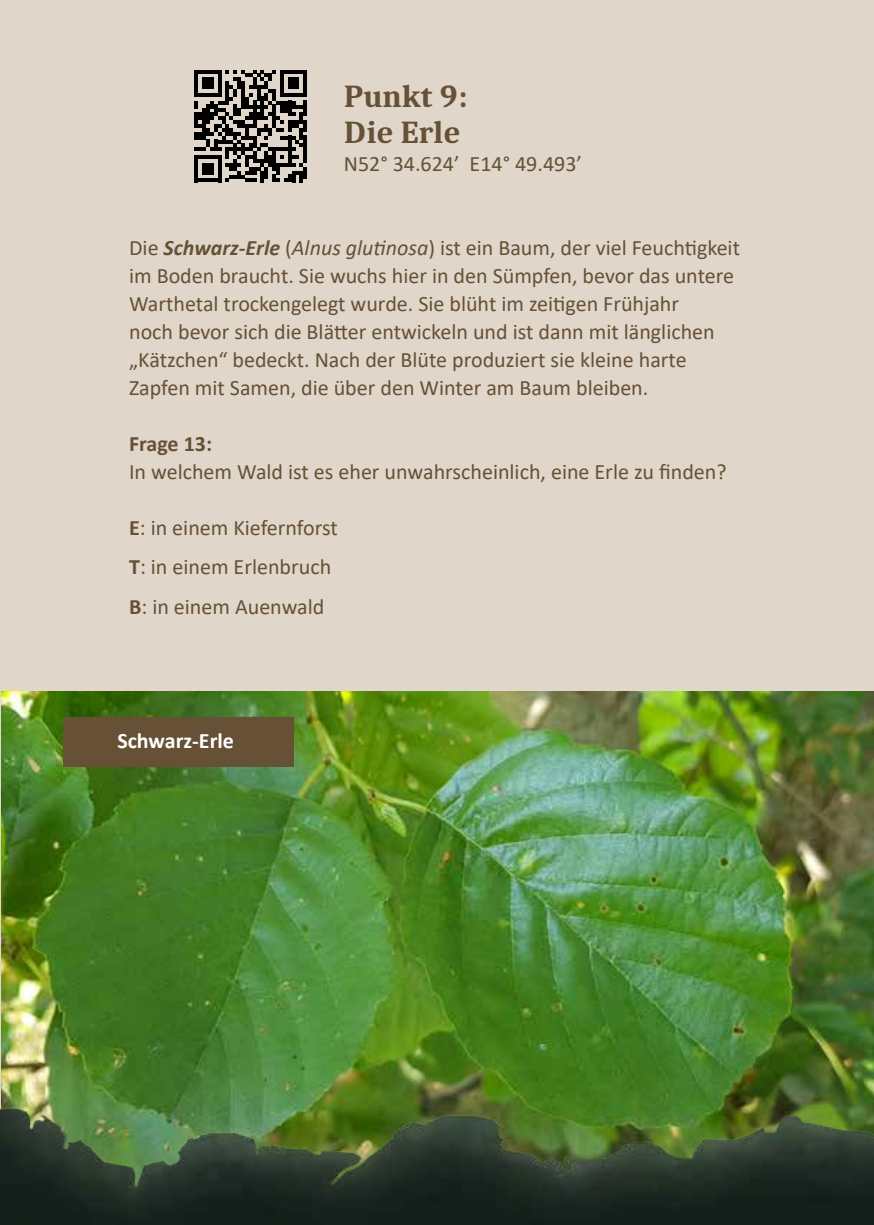
<style>
.page{position:relative;width:874px;height:1225px;background:#fff}
.page>*{position:absolute;margin:0;border:0;box-sizing:border-box;transform-origin:0 0}
.t1{font:700 32px/36px "Caladea";color:#665136}
.t2{font:22px/28px "Calibri";color:#665136}
.t3{font:700 22px "Calibri";color:#fff}
.t4{font:700 22px "Calibri";color:#665136}
.s1{font-weight:700;font-style:italic}
.s2{font-style:italic}
.s3{font-weight:700}
</style>
<div class="page">
<div style="left:0;top:0;width:873px;height:1225px;background:#e0d6ca"></div>
<img style="left:1px;top:692px;width:872px;height:384px">
<img style="left:0;top:1076px;width:873px;height:149px">
<svg style="left:194px;top:70px;width:113px;height:112px"></svg>
<hr style="left:303px;top:85px;width:4px;height:12px;background:#000">
<hr style="left:303px;top:101px;width:4px;height:15px;background:#000">
<hr style="left:303px;top:120px;width:4px;height:12px;background:#000">
<hr style="left:303px;top:136px;width:4px;height:27px;background:#000">
<hr style="left:303px;top:167px;width:4px;height:11px;background:#000">
<div style="left:63px;top:717px;width:231px;height:49px;background:#665136"></div>
<h1 class="t1" style="left:343px;top:77px;width:125px">Punkt 9:<br>Die Erle</h1>
<p class="t2" style="left:343px;top:149px;width:239px">N52° 34.624’ E14° 49.493’</p>
<p class="t2" style="left:129px;top:233px;width:612px">Die <span class="s1">Schwarz-Erle</span> (<span class="s2">Alnus glutinosa</span>) ist ein Baum, der viel Feuchtigkeit im Boden braucht. Sie wuchs hier in den Sümpfen, bevor das untere Warthetal trockengelegt wurde. Sie blüht im zeitigen Frühjahr<br>noch bevor sich die Blätter entwickeln und ist dann mit länglichen „Kätzchen“ bedeckt. Nach der Blüte produziert sie kleine harte Zapfen mit Samen, die über den Winter am Baum bleiben.</p>
<p class="t4" style="left:129px;top:428px;width:84px">Frage 13:</p>
<p class="t2" style="left:129px;top:457px;width:598px">In welchem Wald ist es eher unwahrscheinlich, eine Erle zu finden?</p>
<p class="t2" style="left:129px;top:507px;width:210px;line-height:39.4px"><span class="s3">E</span>: in einem Kiefernforst<br><span class="s3">T</span>: in einem Erlenbruch<br><span class="s3">B</span>: in einem Auenwald</p>
<p class="t3" style="left:117px;top:725px;width:118px">Schwarz-Erle</p>
</div>
